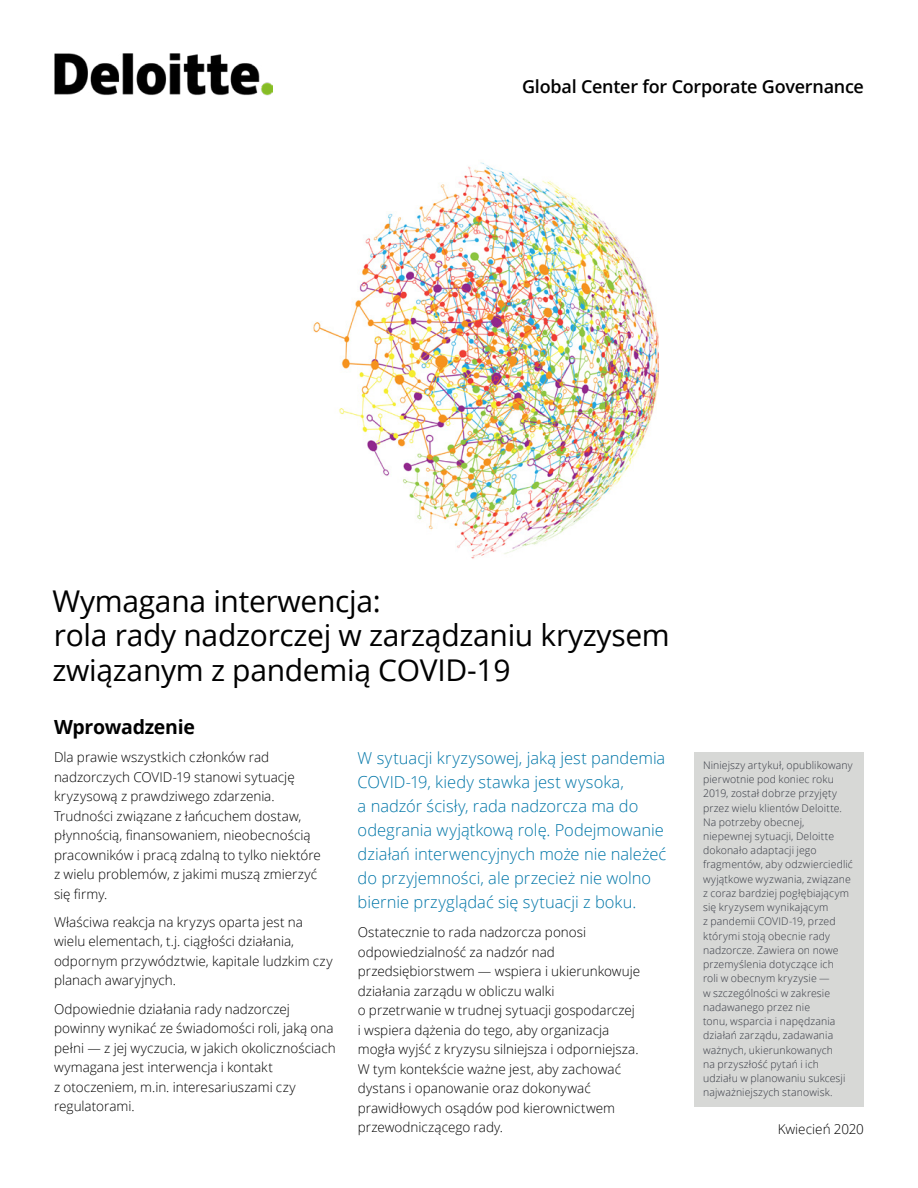
<style>
.page{position:relative;width:918px;height:1188px;background:#fff}
.page>*{position:absolute;margin:0;border:0;box-sizing:border-box;transform-origin:0 0}
.t1{font:30px/34.5px "Open Sans";letter-spacing:-.01em;color:#000}
.t2{font:700 19.5px "Open Sans";letter-spacing:-.015em;color:#000}
.t3{font:600 18px "Open Sans";letter-spacing:-.015em;color:#000}
.t4{font:300 16.5px/24px "Open Sans";color:#0076a8}
.t5{font:300 13.5px/19.5px "Open Sans";color:#000}
.t6{font:300 10.5px/14.2px "Open Sans";letter-spacing:.01em;color:#343741}
</style>
<div class="page">
<img style="left:54px;top:54px;width:218px;height:42px">
<img style="left:312px;top:162px;width:347px;height:392px">
<svg style="left:427px;top:547px;width:70px;height:12px"></svg>
<div style="left:694px;top:752px;width:170px;height:354px;background:#d7d8d6"></div>
<h3 class="t3" style="left:522px;top:74px;width:343px">Global Center for Corporate Governance</h3>
<h1 class="t1" style="left:52px;top:583px;width:619px">Wymagana interwencja:<br>rola rady nadzorczej w zarządzaniu kryzysem związanym z pandemią COVID-19</h1>
<h2 class="t2" style="left:54px;top:713px;width:142px">Wprowadzenie</h2>
<p class="t5" style="left:54px;top:747px;width:268px">Dla prawie wszystkich członków rad nadzorczych COVID-19 stanowi sytuację kryzysową z prawdziwego zdarzenia.<br>Trudności związane z łańcuchem dostaw, płynnością, finansowaniem, nieobecnością pracowników i pracą zdalną to tylko niektóre z wielu problemów, z jakimi muszą zmierzyć się firmy.</p>
<p class="t5" style="left:54px;top:912px;width:280px">Właściwa reakcja na kryzys oparta jest na wielu elementach, t.j. ciągłości działania, odpornym przywództwie, kapitale ludzkim czy planach awaryjnych.</p>
<p class="t5" style="left:54px;top:999px;width:283px">Odpowiednie działania rady nadzorczej powinny wynikać ze świadomości roli, jaką ona pełni — z jej wyczucia, w jakich okolicznościach wymagana jest interwencja i kontakt<br>z otoczeniem, m.in. interesariuszami czy regulatorami.</p>
<p class="t4" style="left:358px;top:745px;width:310px">W sytuacji kryzysowej, jaką jest pandemia COVID-19, kiedy stawka jest wysoka,<br>a nadzór ścisły, rada nadzorcza ma do odegrania wyjątkową rolę. Podejmowanie działań interwencyjnych może nie należeć do przyjemności, ale przecież nie wolno biernie przyglądać się sytuacji z boku.</p>
<p class="t5" style="left:358px;top:922px;width:284px">Ostatecznie to rada nadzorcza ponosi odpowiedzialność za nadzór nad przedsiębiorstwem — wspiera i ukierunkowuje działania zarządu w obliczu walki<br>o przetrwanie w trudnej sytuacji gospodarczej i wspiera dążenia do tego, aby organizacja mogła wyjść z kryzysu silniejsza i odporniejsza.<br>W tym kontekście ważne jest, aby zachować dystans i opanowanie oraz dokonywać prawidłowych osądów pod kierownictwem przewodniczącego rady.</p>
<p class="t6" style="left:703px;top:758px;width:151px">Niniejszy artykuł, opublikowany pierwotnie pod koniec roku<br>2019, został dobrze przyjęty przez wielu klientów Deloitte.<br>Na potrzeby obecnej, niepewnej sytuacji, Deloitte dokonało adaptacji jego fragmentów, aby odzwierciedlić wyjątkowe wyzwania, związane z coraz bardziej pogłębiającym się kryzysem wynikającym<br>z pandemii COVID-19, przed którymi stoją obecnie rady nadzorcze. Zawiera on nowe przemyślenia dotyczące ich<br>roli w obecnym kryzysie —<br>w szczególności w zakresie nadawanego przez nie<br>tonu, wsparcia i napędzania działań zarządu, zadawania ważnych, ukierunkowanych<br>na przyszłość pytań i ich udziału w planowaniu sukcesji najważniejszych stanowisk.</p>
<p class="t5" style="left:778px;top:1119px;width:88px">Kwiecień 2020</p>
</div>
